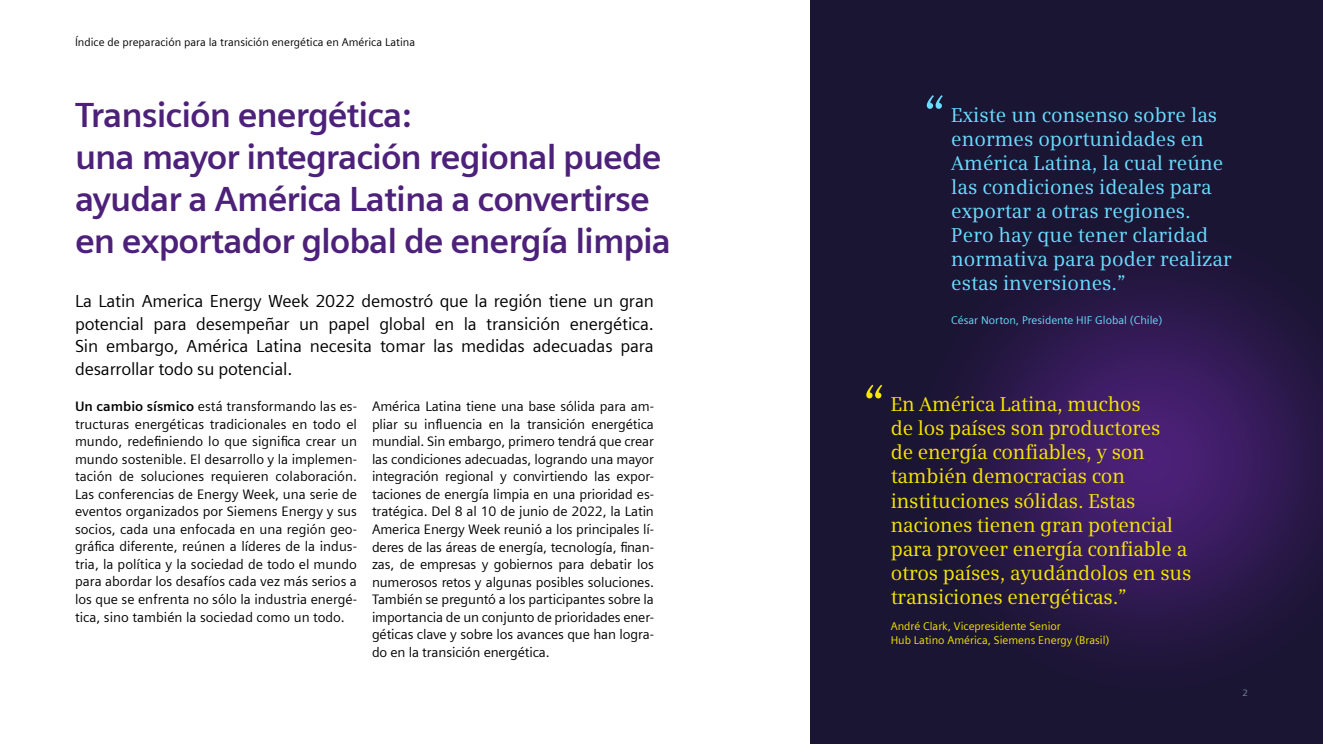
<style>
.page{position:relative;width:1323px;height:744px;background:#fff}
.page>*{position:absolute;margin:0;border:0;box-sizing:border-box;transform-origin:0 0}
.t1{font:52.5px "Siemens Serif";color:#6addff}
.t2{font:52.5px "Siemens Serif";color:#f6e600}
.t3{font:700 35px/42px "Siemens Sans";letter-spacing:-.03em;color:#4d217a}
.t4{font:20px/24px "Siemens Serif";letter-spacing:-.01em;color:#f6e600}
.t5{font:20px/24px "Siemens Serif";color:#6addff}
.t6{font:17.5px/22.5px "Siemens Sans";letter-spacing:-.01em;color:#000;text-align:justify}
.t7{font:13.75px/17.5px "Siemens Sans";letter-spacing:-.01em;color:#000;text-align:justify}
.t8{font:11.25px/13.5px "Siemens Sans";color:#f6e600}
.t9{font:11.25px "Siemens Sans";color:#000}
.t10{font:11.25px "Siemens Sans";color:#6addff}
.t11{font:9.38px "Siemens Sans";color:#7b919d}
.s1{font-weight:700}
</style>
<div class="page">
<div style="left:810px;top:0;width:512px;height:744px;background:#1b1534"></div>
<svg style="left:963px;top:274px;width:359px;height:373px"></svg>
<p class="t9" style="left:75px;top:34px;width:342px">Índice de preparación para la transición energética en América Latina</p>
<h2 class="t3" style="left:75px;top:92px;width:598px">Transición energética:<br>una mayor integración regional puede ayudar a América Latina a convertirse en exportador global de energía limpia</h2>
<p class="t6" style="left:75px;top:289px;width:580px">La Latin America Energy Week 2022 demostró que la región tiene un gran potencial para desempeñar un papel global en la transición energética.<br>Sin embargo, América Latina necesita tomar las medidas adecuadas para desarrollar todo su potencial.</p>
<p class="t7" style="left:75px;top:397px;width:283px"><span class="s1">Un cambio sísmico</span> está transformando las es&shy;tructuras energéticas tradicionales en todo el mundo, redefiniendo lo que significa crear un mundo sostenible. El desarrollo y la implemen&shy;tación de soluciones requieren colaboración.<br>Las conferencias de Energy Week, una serie de eventos organizados por Siemens Energy y sus socios, cada una enfocada en una región geo&shy;gráfica diferente, reúnen a líderes de la indus&shy;tria, la política y la sociedad de todo el mundo para abordar los desafíos cada vez más serios a los que se enfrenta no sólo la industria energé&shy;tica, sino también la sociedad como un todo.</p>
<p class="t7" style="left:372px;top:397px;width:283px">América Latina tiene una base sólida para am&shy;pliar su influencia en la transición energética mundial. Sin embargo, primero tendrá que crear las condiciones adecuadas, logrando una mayor integración regional y convirtiendo las expor&shy;taciones de energía limpia en una prioridad es&shy;tratégica. Del 8 al 10 de junio de 2022, la Latin America Energy Week reunió a los principales lí&shy;deres de las áreas de energía, tecnología, finan&shy;zas, de empresas y gobiernos para debatir los numerosos retos y algunas posibles soluciones.<br>También se preguntó a los participantes sobre la importancia de un conjunto de prioridades ener&shy;géticas clave y sobre los avances que han logra&shy;do en la transición energética.</p>
<h1 class="t1" style="left:922px;top:86px;width:25px">“</h1>
<h3 class="t5" style="left:951px;top:103px;width:282px">Existe un consenso sobre las enormes oportunidades en<br>América Latina, la cual reúne las condiciones ideales para exportar a otras regiones.<br>Pero hay que tener claridad normativa para poder realizar estas inversiones.”</h3>
<p class="t10" style="left:951px;top:311px;width:213px">César Norton, Presidente HIF Global (Chile)</p>
<h1 class="t2" style="left:862px;top:375px;width:25px">“</h1>
<p class="t4" style="left:890px;top:392px;width:302px">En América Latina, muchos<br>de los países son productores<br>de energía confiables, y son también democracias con instituciones sólidas. Estas naciones tienen gran potencial para proveer energía confiable a otros países, ayudándolos en sus transiciones energéticas.”</p>
<p class="t8" style="left:890px;top:619px;width:220px">André Clark, Vicepresidente Senior<br>Hub Latino América, Siemens Energy (Brasil)</p>
<p class="t11" style="left:1242px;top:686px;width:7px">2</p>
</div>
